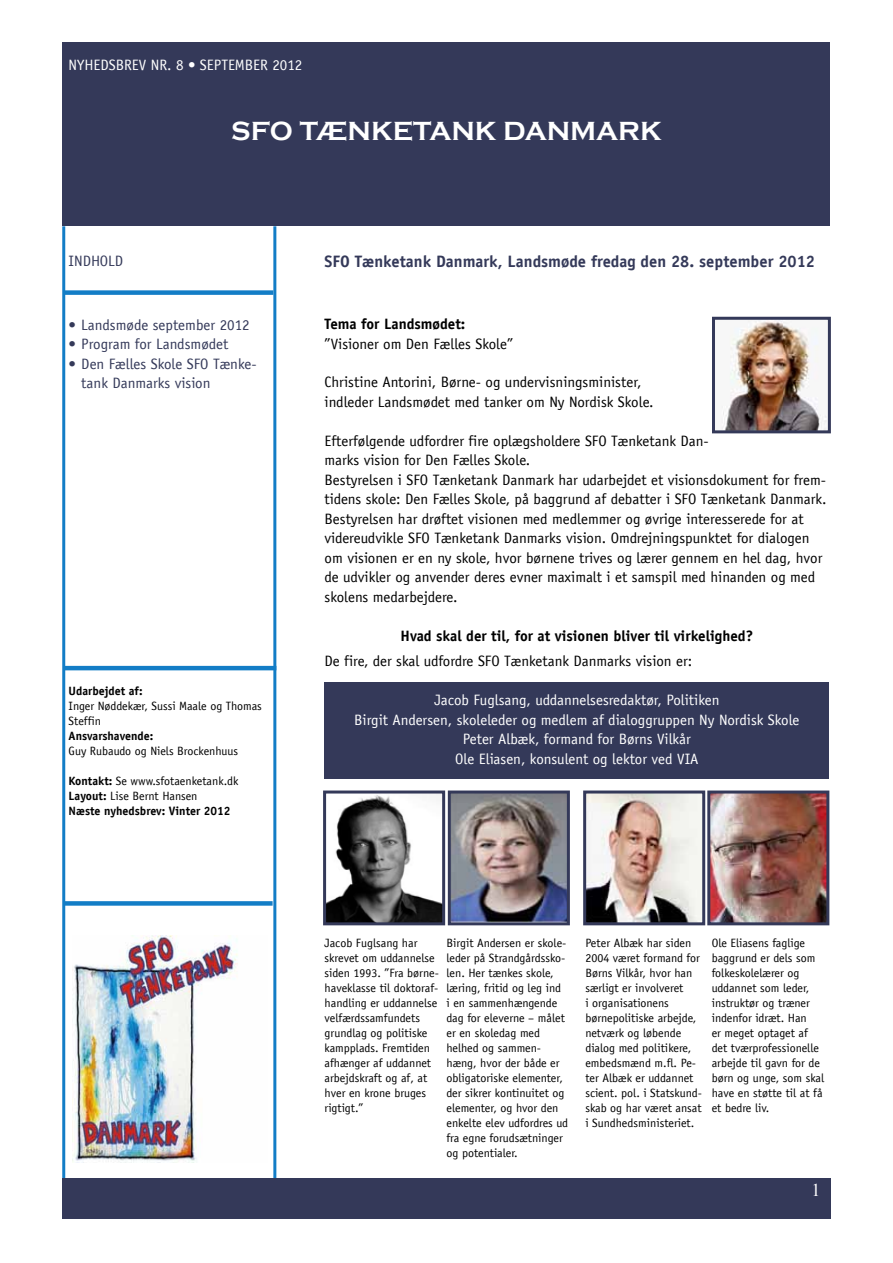
<style>
.page{position:relative;width:893px;height:1263px;background:#fff}
.page>*{position:absolute;margin:0;border:0;box-sizing:border-box;transform-origin:0 0}
.t1{font:700 27px "Copperplate Gothic";color:#fff}
.t2{font:18px "Times New Roman";color:#fff}
.t3{font:700 16.5px "Officina Sans";color:#343959}
.t4{font:15px/19.5px "Officina Sans";color:#000}
.t5{font:15px/19.5px "Officina Sans";color:#fff;text-align:center}
.t6{font:15px/19.5px "Officina Sans";color:#343959}
.t7{font:700 15px "Officina Sans";color:#000}
.t8{font:12px/15px "Officina Sans";color:#000}
.t9{font:700 12px/15px "Officina Sans";color:#000}
.s1{font-weight:400}
</style>
<div class="page">
<div style="left:325px;top:682px;width:504px;height:96px;background:#343959"></div>
<img style="left:73px;top:935px;width:165px;height:227px">
<hr style="left:273px;top:226px;width:3px;height:954px;background:#137dc6">
<hr style="left:62px;top:226px;width:3px;height:954px;background:#137dc6">
<div style="left:62px;top:1178px;width:769px;height:41px;background:#343959"></div>
<div style="left:64px;top:290px;width:209px;height:5px;background:#137dc6"></div>
<hr style="left:64px;top:666px;width:212px;height:4px;background:#137dc6">
<div style="left:64px;top:901px;width:209px;height:5px;background:#137dc6"></div>
<div style="left:62px;top:43px;width:767px;height:183px;background:#343959"></div>
<img style="left:327px;top:794px;width:114px;height:127px">
<div style="left:323px;top:790px;width:122px;height:135px;border:3px solid #343959"></div>
<img style="left:452px;top:794px;width:114px;height:127px">
<div style="left:448px;top:790px;width:122px;height:135px;border:3px solid #343959"></div>
<img style="left:587px;top:794px;width:114px;height:127px">
<div style="left:583px;top:790px;width:122px;height:135px;border:3px solid #343959"></div>
<img style="left:711px;top:794px;width:114px;height:127px">
<div style="left:707px;top:790px;width:122px;height:135px;border:3px solid #343959"></div>
<img style="left:721px;top:321px;width:106px;height:108px">
<div style="left:712px;top:317px;width:119px;height:116px;border:3px solid #343959"></div>
<p class="t5" style="left:69px;top:56px;width:235px">nyhedsbrev nr. 8 • september 2012</p>
<p class="t6" style="left:69px;top:252px;width:56px">in dhold</p>
<h1 class="t1" style="left:231px;top:116px;width:432px">SFO TÆNKETANK DANMARK</h1>
<h3 class="t3" style="left:325px;top:251px;width:492px">SFO Tænketank Danmark, Landsmøde fredag den 28. september 2012</h3>
<p class="t6" style="left:69px;top:315px;width:183px">• Landsmøde september 2012</p>
<p class="t6" style="left:69px;top:334px;width:161px">• Program for Landsmødet</p>
<p class="t6" style="left:81px;top:354px;width:177px;text-indent:-13px">• Den Fælles Skole SFO Tænke&shy;tank Danmarks vision</p>
<p class="t9" style="left:69px;top:683px;width:75px">Udarbejdet af:</p>
<p class="t8" style="left:69px;top:699px;width:195px">Inger Nøddekær, Sussi Maale og Thomas<br>Steffin</p>
<p class="t9" style="left:69px;top:728px;width:86px">Ansvarshavende:</p>
<p class="t8" style="left:69px;top:744px;width:171px">Guy Rubaudo og Niels Brockenhuus</p>
<p class="t9" style="left:69px;top:773px;width:172px">Kontakt: <span class="s1">Se www.sfotaenketank.dk<br></span>Layout: <span class="s1">Lise Bernt Hansen<br></span>Næste nyhedsbrev: Vinter 2012</p>
<p class="t7" style="left:325px;top:315px;width:142px">Tema for Landsmødet:</p>
<p class="t4" style="left:325px;top:334px;width:190px">”Visioner om Den Fælles Skole”</p>
<p class="t4" style="left:325px;top:372px;width:330px">Christine Antorini, Børne- og undervisningsminister, indleder Landsmødet med tanker om Ny Nordisk Skole.</p>
<p class="t4" style="left:325px;top:431px;width:504px">Efterfølgende udfordrer fire oplægsholdere SFO Tænketank Dan-<br>marks vision for Den Fælles Skole.<br>Bestyrelsen i SFO Tænketank Danmark har udarbejdet et visionsdokument for frem&shy;tidens skole: Den Fælles Skole, på baggrund af debatter i SFO Tænketank Danmark.<br>Bestyrelsen har drøftet visionen med medlemmer og øvrige interesserede for at videreudvikle SFO Tænketank Danmarks vision. Omdrejningspunktet for dialogen om visionen er en ny skole, hvor børnene trives og lærer gennem en hel dag, hvor de udvikler og anvender deres evner maximalt i et samspil med hinanden og med skolens medarbejdere.</p>
<p class="t7" style="left:401px;top:626px;width:354px">Hvad skal der til, for at visionen bliver til virkelighed?</p>
<p class="t4" style="left:325px;top:651px;width:369px">De fire, der skal udfordre SFO Tænketank Danmarks vision er:</p>
<p class="t5" style="left:354px;top:690px;width:447px">Jacob Fuglsang, uddannelsesredaktør, Politiken<br>Birgit Andersen, skoleleder og medlem af dialoggruppen Ny Nordisk Skole Peter Albæk, formand for Børns Vilkår<br>Ole Eliasen, konsulent og lektor ved VIA</p>
<p class="t8" style="left:325px;top:935px;width:116px">Jacob Fuglsang har skrevet om uddannelse siden 1993. ”Fra børne&shy;haveklasse til doktoraf&shy;handling er uddannelse velfærdssamfundets grundlag og politiske kampplads. Fremtiden afhænger af uddannet arbejdskraft og af, at hver en krone bruges rigtigt.”</p>
<p class="t8" style="left:585px;top:935px;width:118px">Peter Albæk har siden<br>2004 været formand for<br>Børns Vilkår, hvor han særligt er involveret<br>i organisationens børnepolitiske arbejde, netværk og løbende dialog med politikere, embedsmænd m.fl. Pe&shy;ter Albæk er uddannet scient. pol. i Statskund&shy;skab og har været ansat i Sundhedsministeriet.</p>
<p class="t8" style="left:712px;top:935px;width:114px">Ole Eliasens faglige baggrund er dels som folkeskolelærer og uddannet som leder, instruktør og træner indenfor idræt. Han<br>er meget optaget af det tværprofessionelle arbejde til gavn for de børn og unge, som skal have en støtte til at få et bedre liv.</p>
<p class="t8" style="left:446px;top:935px;width:123px">Birgit Andersen er skole&shy;leder på Strandgårdssko&shy;len. Her tænkes skole, læring, fritid og leg ind<br>i en sammenhængende dag for eleverne – målet er en skoledag med helhed og sammen&shy;hæng, hvor der både er obligatoriske elementer, der sikrer kontinuitet og elementer, og hvor den enkelte elev udfordres ud fra egne forudsætninger og potentialer.</p>
<h2 class="t2" style="left:811px;top:1178px;width:10px">1</h2>
</div>
